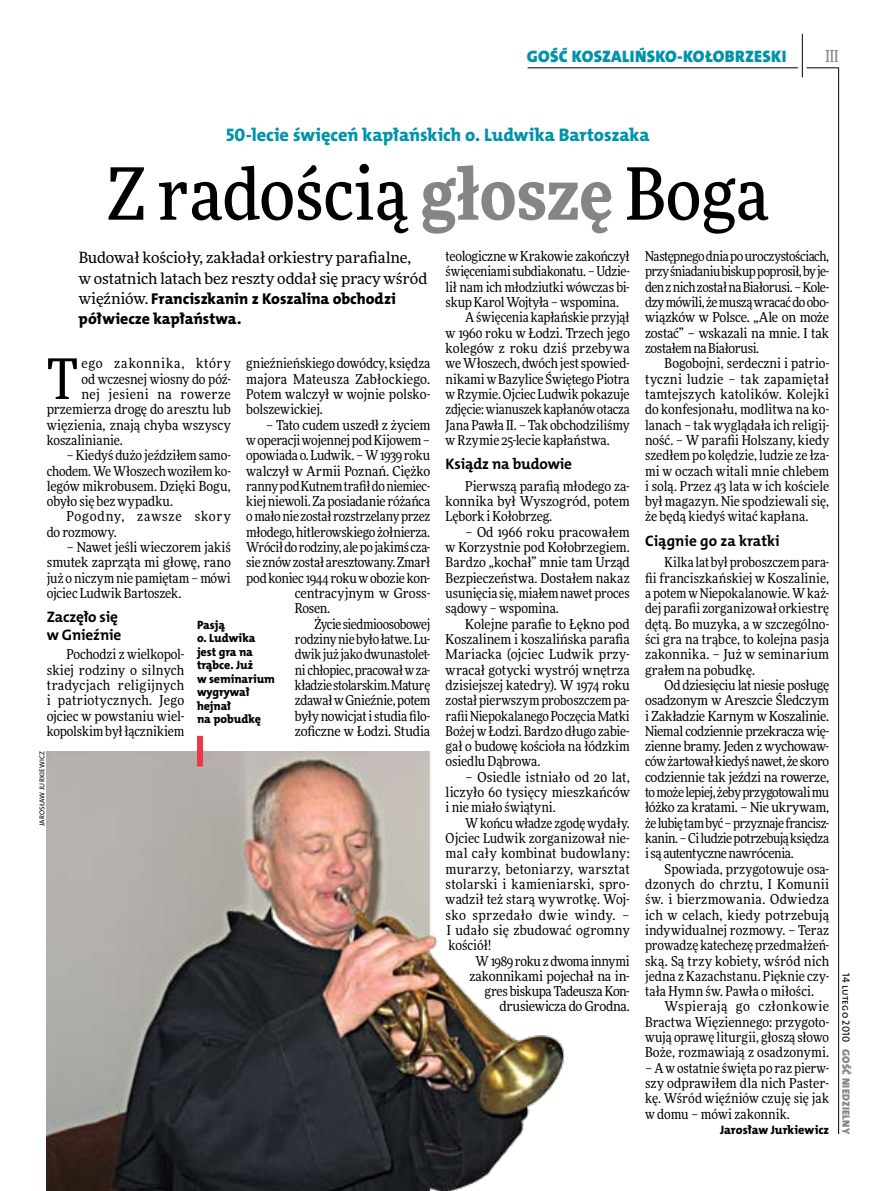
<style>
.page{position:relative;width:893px;height:1191px;background:#fff}
.page>*{position:absolute;margin:0;border:0;box-sizing:border-box;transform-origin:0 0}
.t1{font:500 72px "Freeday Narrow";color:#000}
.t2{font:55.95px "Freeday Narrow News";color:#000}
.t3{font:18.3px "The Mix HP8 Ex Bld";letter-spacing:-.005em;color:#0093aa}
.t4{font:16.65px "The Mix HP9 Blk";letter-spacing:.02em;color:#0093aa}
.t5{font:500 16.5px "Freeday Narrow";color:#858486;scale:.9 1}
.t6{font:15.75px/20.4px "The Mix HP8 Ex Bld";color:#000}
.t7{font:15.45px/20.4px "Freeday News";letter-spacing:-.005em;color:#000}
.t8{font:15.3px/17.7px "The Mix HP7 Bld";letter-spacing:-.01em;color:#000}
.t9{font:13.65px/15.3px "Freeday Narrow News";letter-spacing:-.01em;color:#000;text-align:justify}
.t10{font:13.65px "Freeday Narrow News";letter-spacing:-.03em;color:#000}
.t11{font:13.65px/15.3px "Freeday Narrow News";letter-spacing:.05em;color:#000}
.t12{font:13.65px "Freeday Narrow News";letter-spacing:.01em;color:#000}
.t13{font:13.65px "Freeday Narrow News";letter-spacing:.03em;color:#000}
.t14{font:13.65px "Freeday Narrow News";letter-spacing:.06em;color:#000}
.t15{font:12.3px "The Mix HP8 Ex Bld";letter-spacing:.005em;color:#000}
.t16{font:12px/13.5px "The Mix HP8 Ex Bld";letter-spacing:-.005em;color:#000}
.t17{font:10.5px "The Mix HP9 Blk";letter-spacing:.025em;color:#858486}
.t18{font:10.5px "The Mix HP5 Plain";letter-spacing:.015em;color:#000}
.t19{font:7.2px "The Mix HP5 Plain";letter-spacing:.015em;color:#000}
.s1{font-weight:900;color:#858486}
.s2{font-family:"Freeday News";font-size:15.45px}
</style>
<div class="page">
<hr style="left:838px;top:68px;width:1px;height:1066px;background:#000">
<hr style="left:802px;top:34px;width:1px;height:43px;background:#000">
<hr style="left:806px;top:68px;width:33px;height:1px;background:#000">
<hr style="left:528px;top:68px;width:270px;height:1px;background:#000">
<img style="left:47px;top:751px;width:518px;height:440px">
<div style="left:197px;top:736px;width:6px;height:30px;background:#eb3848"></div>
<p class="t4" style="left:527px;top:46px;width:261px">GOŚĆ KOSZALIŃSKO-KOŁOBRZESKI</p>
<p class="t5" style="left:825px;top:46px;width:16px">III</p>
<h3 class="t3" style="left:226px;top:123px;width:425px">50-lecie święceń kapłańskich o. Ludwika Bartoszaka</h3>
<h1 class="t1" style="left:107px;top:149px;width:663px">Z radością <span class="s1">głoszę</span> Boga</h1>
<p class="t7" style="left:79px;top:247px;width:350px">Budował kościoły, zakładał orkiestry parafialne, w ostatnich latach bez reszty oddał się pracy wśród</p>
<p class="t6" style="left:79px;top:288px;width:318px"><span class="s2">więźniów.</span> Franciszkanin z Koszalina obchodzi półwiecze kapłaństwa.</p>
<h2 class="t2" style="left:47px;top:345px;width:33px">T</h2>
<p class="t14" style="left:82px;top:355px;width:151px">ego zakonnika, który</p>
<p class="t9" style="left:246px;top:356px;width:186px">gnieźnieńskiego dowódcy, księdza majora Mateusza Zabłockiego.<br>Potem walczył w wojnie polsko&shy;bolszewickiej.</p>
<p class="t9" style="left:266px;top:417px;width:166px">– Tato cudem uszedł z życiem</p>
<p class="t9" style="left:246px;top:432px;width:186px">woperacji wojennej pod Kijowem –</p>
<p class="t9" style="left:246px;top:447px;width:186px">opowiada o. Ludwik. – W1939 roku</p>
<p class="t9" style="left:246px;top:463px;width:186px">walczył w Armii Poznań. Ciężko</p>
<p class="t9" style="left:246px;top:478px;width:186px">ranny pod Kutnem trafił doniemiec-</p>
<p class="t9" style="left:246px;top:493px;width:186px">kiej niewoli. Zaposiadanie różańca</p>
<p class="t9" style="left:246px;top:509px;width:186px">omało nie został rozstrzelany przez</p>
<p class="t9" style="left:246px;top:524px;width:186px">młodego, hitlerowskiego żołnierza.</p>
<p class="t9" style="left:246px;top:539px;width:186px">Wrócił dorodziny, alepojakimś cza-</p>
<p class="t9" style="left:246px;top:555px;width:186px">sie znów został aresztowany. Zmarł</p>
<p class="t9" style="left:246px;top:570px;width:186px">pod koniec 1944 roku wobozie kon-</p>
<p class="t9" style="left:295px;top:585px;width:137px">centracyjnym w Gross-</p>
<p class="t9" style="left:295px;top:600px;width:37px">Rosen.</p>
<p class="t10" style="left:314px;top:615px;width:117px">Życie siedmioosobowej</p>
<p class="t9" style="left:295px;top:631px;width:137px">rodziny niebyło łatwe. Lu-</p>
<p class="t9" style="left:295px;top:646px;width:137px">dwik już jako dwunastolet-</p>
<p class="t9" style="left:295px;top:662px;width:137px">ni chłopiec, pracował wza-</p>
<p class="t10" style="left:295px;top:676px;width:137px">kładzie stolarskim. Maturę</p>
<p class="t9" style="left:295px;top:692px;width:137px">zdawał wGnieźnie, potem</p>
<p class="t9" style="left:295px;top:708px;width:137px">były nowicjat istudia filo-</p>
<p class="t9" style="left:295px;top:723px;width:137px">zoficzne w Łodzi. Studia</p>
<p class="t9" style="left:82px;top:371px;width:151px">od wczesnej wiosny do póź-</p>
<p class="t13" style="left:82px;top:386px;width:151px">nej jesieni na rowerze</p>
<p class="t9" style="left:47px;top:401px;width:186px">przemierza drogę do aresztu lub</p>
<p class="t9" style="left:47px;top:417px;width:186px">więzienia, znają chyba wszyscy</p>
<p class="t9" style="left:47px;top:432px;width:78px">koszalinianie.</p>
<p class="t9" style="left:47px;top:447px;width:186px;text-indent:20px">– Kiedyś dużo jeździłem samo&shy;chodem. WeWłoszech woziłem ko&shy;legów mikrobusem. Dzięki Bogu, obyło się bez wypadku.</p>
<p class="t11" style="left:47px;top:509px;width:186px;text-indent:20px">Pogodny, zawsze skory do rozmowy.</p>
<p class="t9" style="left:47px;top:539px;width:186px;text-indent:20px">– Nawet jeśli wieczorem jakiś smutek zaprząta mi głowę, rano już o niczym nie pamiętam – mówi ojciec Ludwik Bartoszek.</p>
<p class="t8" style="left:47px;top:608px;width:76px">Zaczęło się w Gnieźnie</p>
<p class="t9" style="left:47px;top:646px;width:139px;text-indent:20px">Pochodzi z wielkopol&shy;skiej rodziny o silnych tradycjach religijnych i patriotycznych. Jego ojciec w powstaniu wiel&shy;kopolskim był łącznikiem</p>
<p class="t16" style="left:197px;top:618px;width:79px">Pasją<br>o. Ludwika jest gra na trąbce. Już<br>w seminarium wygrywał hejnał<br>na pobudkę</p>
<p class="t19" style="left:38px;top:826px;width:76px;rotate:-90deg">Jarosław Jurkiewicz</p>
<p class="t9" style="left:446px;top:248px;width:186px">teologiczne w Krakowie zakończył</p>
<p class="t9" style="left:446px;top:264px;width:186px">święceniami subdiakonatu. – Udzie-</p>
<p class="t9" style="left:446px;top:279px;width:186px">lił nam ich młodziutki wówczas bi-</p>
<p class="t9" style="left:446px;top:294px;width:175px">skup Karol Wojtyła – wspomina.</p>
<p class="t9" style="left:465px;top:310px;width:166px">Aświęcenia kapłańskie przyjął</p>
<p class="t9" style="left:446px;top:325px;width:186px">w 1960 roku w Łodzi. Trzech jego</p>
<p class="t12" style="left:446px;top:340px;width:186px">kolegów z roku dziś przebywa</p>
<p class="t9" style="left:446px;top:356px;width:186px">weWłoszech, dwóch jestspowied-</p>
<p class="t9" style="left:446px;top:371px;width:186px">nikami wBazylice Świętego Piotra</p>
<p class="t9" style="left:446px;top:386px;width:186px">wRzymie. Ojciec Ludwik pokazuje</p>
<p class="t9" style="left:446px;top:401px;width:186px">zdjęcie: wianuszek kapłanów otacza</p>
<p class="t9" style="left:446px;top:417px;width:186px">Jana Pawła II. – Tak obchodziliśmy</p>
<p class="t9" style="left:446px;top:432px;width:166px">w Rzymie 25-lecie kapłaństwa.</p>
<p class="t8" style="left:446px;top:455px;width:128px">Ksiądz na budowie</p>
<p class="t9" style="left:446px;top:478px;width:186px;text-indent:20px">Pierwszą parafią młodego za&shy;konnika był Wyszogród, potem Lębork i Kołobrzeg.</p>
<p class="t9" style="left:446px;top:524px;width:186px;text-indent:20px">– Od 1966 roku pracowałem w Korzystnie pod Kołobrzegiem.<br>Bardzo „kochał” mnie tam Urząd Bezpieczeństwa. Dostałem nakaz usunięcia się, miałem nawet proces sądowy – wspomina.</p>
<p class="t9" style="left:446px;top:616px;width:186px;text-indent:20px">Kolejne parafie to Łękno pod Koszalinem i koszalińska parafia Mariacka (ojciec Ludwik przy&shy;wracał gotycki wystrój wnętrza dzisiejszej katedry). W 1974 roku został pierwszym proboszczem pa&shy;rafii Niepokalanego Poczęcia Matki Bożej w Łodzi. Bardzo długo zabie&shy;gał o budowę kościoła na łódzkim osiedlu Dąbrowa.</p>
<p class="t9" style="left:446px;top:769px;width:186px;text-indent:20px">– Osiedle istniało od 20 lat, liczyło 60 tysięcy mieszkańców i nie miało świątyni.</p>
<p class="t9" style="left:446px;top:815px;width:186px;text-indent:20px">Wkońcu władze zgodę wydały.<br>Ojciec Ludwik zorganizował nie&shy;mal cały kombinat budowlany: murarzy, betoniarzy, warsztat stolarski i kamieniarski, spro&shy;wadził też starą wywrotkę. Woj&shy;sko sprzedało dwie windy. – I udało się zbudować ogromny kościół!</p>
<p class="t9" style="left:469px;top:953px;width:162px;text-align:right">W1989 roku zdwoma innymi zakonnikami pojechał na in&shy;gres biskupa Tadeusza Kon&shy;drusiewicza do Grodna.</p>
<p class="t9" style="left:645px;top:248px;width:186px">Następnego dnia pouroczystościach, przy śniadaniu biskup poprosił, by je&shy;den znich został naBiałorusi. – Kole&shy;dzy mówili, żemuszą wracać doobo&shy;wiązków w Polsce. „Ale on może zostać” – wskazali na mnie. I tak zostałem naBiałorusi.</p>
<p class="t9" style="left:645px;top:356px;width:186px;text-indent:20px">Bogobojni, serdeczni i patrio&shy;tyczni ludzie – tak zapamiętał tamtejszych katolików. Kolejki do konfesjonału, modlitwa na ko&shy;lanach – tak wyglądała ich religij&shy;ność. – W parafii Holszany, kiedy szedłem po kolędzie, ludzie ze łza&shy;mi w oczach witali mnie chlebem i solą. Przez 43 lata w ich kościele był magazyn. Nie spodziewali się, że będą kiedyś witać kapłana.</p>
<p class="t8" style="left:645px;top:531px;width:136px">Ciągnie go za kratki</p>
<p class="t9" style="left:645px;top:555px;width:186px;text-indent:20px">Kilka lat był proboszczem para&shy;fii franciszkańskiej w Koszalinie, a potem w Niepokalanowie. W każ&shy;dej parafii zorganizował orkiestrę dętą. Bo muzyka, a w szczególno&shy;ści gra na trąbce, to kolejna pasja zakonnika. – Już w seminarium grałem na pobudkę.</p>
<p class="t9" style="left:645px;top:677px;width:186px;text-indent:20px">Od dziesięciu lat niesie posługę osadzonym w Areszcie Śledczym i Zakładzie Karnym w Koszalinie.<br>Niemal codziennie przekracza wię&shy;zienne bramy. Jeden z wychowaw&shy;ców żartował kiedyś nawet, żeskoro codziennie tak jeździ na rowerze, tomoże lepiej, żeby przygotowali mu łóżko za kratami. – Nie ukrywam, żelubię tam być – przyznaje francisz&shy;kanin. – Ci ludzie potrzebują księdza isą autentyczne nawrócenia.</p>
<p class="t9" style="left:645px;top:861px;width:186px;text-indent:20px">Spowiada, przygotowuje osa&shy;dzonych do chrztu, I Komunii św. i bierzmowania. Odwiedza ich w celach, kiedy potrzebują indywidualnej rozmowy. – Teraz prowadzę katechezę przedmałżeń&shy;ską. Są trzy kobiety, wśród nich jedna z Kazachstanu. Pięknie czy&shy;tała Hymn św. Pawła o miłości.</p>
<p class="t9" style="left:645px;top:998px;width:186px;text-indent:20px">Wspierają go członkowie Bractwa Więziennego: przygoto&shy;wują oprawę liturgii, głoszą słowo Boże, rozmawiają z osadzonymi.</p>
<p class="t9" style="left:645px;top:1060px;width:186px">– A w ostatnie święta po raz pierw&shy;szy odprawiłem dla nich Paster&shy;kę. Wśród więźniów czuję się jak w domu – mówi zakonnik.</p>
<p class="t15" style="left:720px;top:1122px;width:111px">Jarosław Jurkiewicz</p>
<p class="t18" style="left:853px;top:972px;width:71px;rotate:90deg">14 lutego 2010</p>
<p class="t17" style="left:853px;top:1049px;width:86px;rotate:90deg">GOŚĆ NIEDZIELNY</p>
</div>
